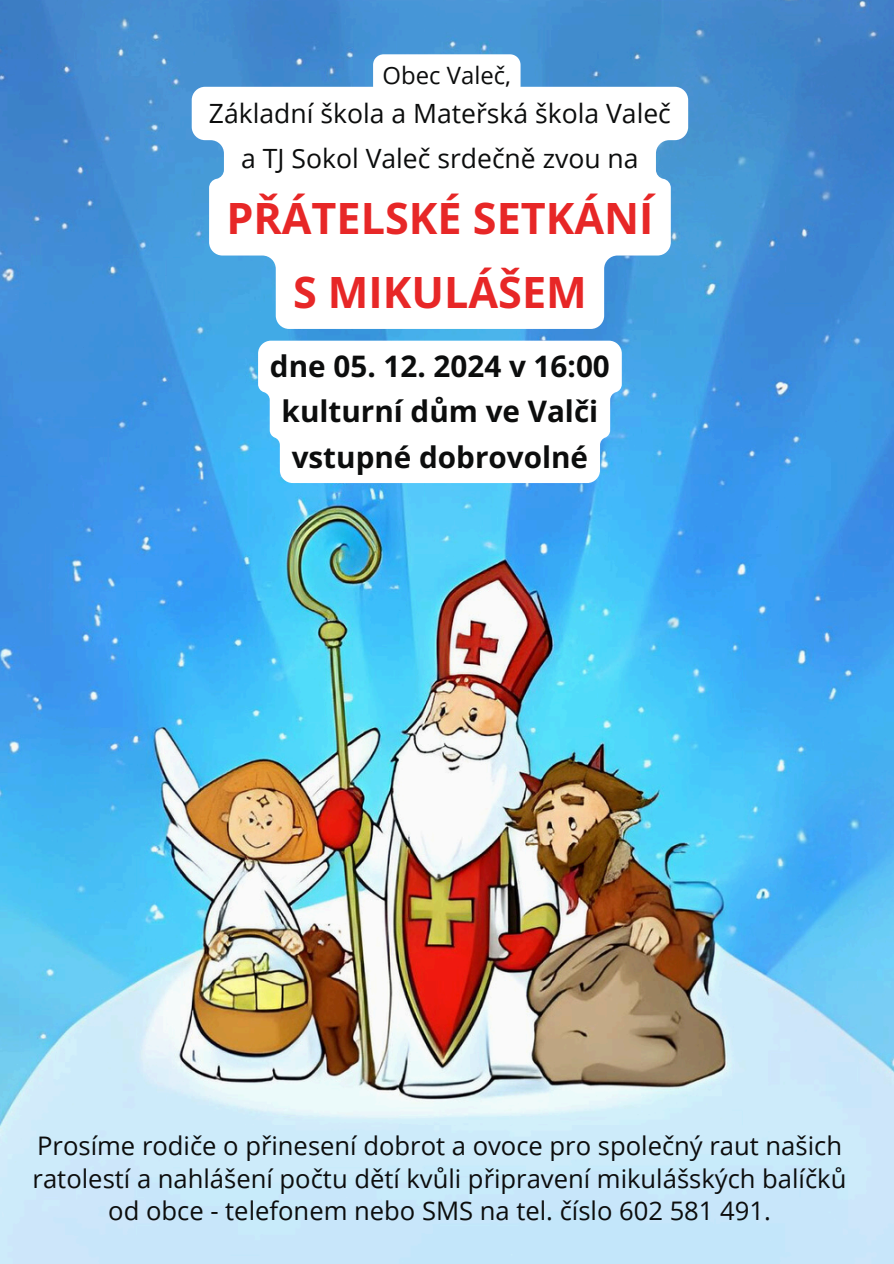
<style>
.page{position:relative;width:894px;height:1264px;background:#fff}
.page>*{position:absolute;margin:0;border:0;box-sizing:border-box;transform-origin:0 0}
.t1{font:700 43.05px/73.3px "Open Sans";color:#e72727;text-align:center}
.t2{font:700 29.7px/45.5px "Open Sans";color:#0c0d0d;text-align:center}
.t3{font:26.55px/44.2px "Open Sans";color:#0c0d0d;text-align:center}
.t4{font:25.65px/32.7px "Open Sans";color:#0c0d0d;text-align:center}
.t5{font:23.85px "Open Sans";color:#0c0d0d}
</style>
<div class="page">
<img style="left:0;top:0;width:893px;height:1263px">
<svg style="left:373px;top:54px;width:147px;height:33px"></svg>
<svg style="left:192px;top:87px;width:496px;height:242px"></svg>
<svg style="left:258px;top:341px;width:363px;height:142px"></svg>
<p class="t5" style="left:382px;top:58px;width:130px">Obec Valeč,</p>
<h2 class="t3" style="left:209px;top:91px;width:463px">Základní škola a Mateřská škola Valeč a TJ Sokol Valeč srdečně zvou na</h2>
<h2 class="t1" style="left:226px;top:181px;width:428px">PŘÁTELSKÉ SETKÁNÍ<br>S MIKULÁŠEM</h2>
<h1 class="t2" style="left:270px;top:342px;width:341px">dne 05. 12. 2024 v 16:00 kulturní dům ve Valči vstupné dobrovolné</h1>
<h2 class="t4" style="left:33px;top:1128px;width:815px">Prosíme rodiče o přinesení dobrot a ovoce pro společný raut našich ratolestí a nahlášení počtu dětí kvůli připravení mikulášských balíčků od obce - telefonem nebo SMS na tel. číslo 602 581 491.</h2>
</div>
